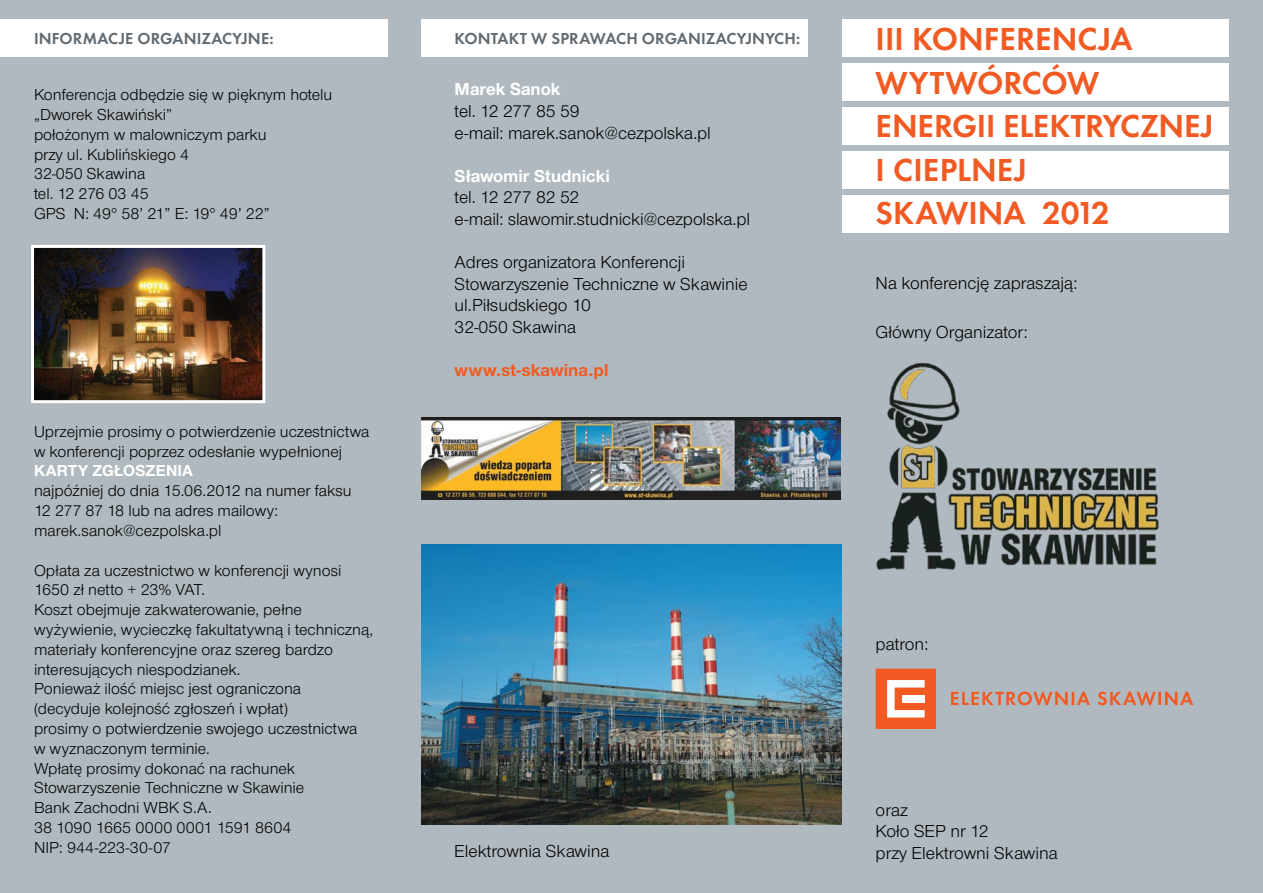
<style>
.page{position:relative;width:1263px;height:893px;background:#b0b9bf}
.page>*{position:absolute;margin:0;border:0;box-sizing:border-box;transform-origin:0 0}
.t1{font:600 33px/43.5px "Futura CEZOT";color:#f15a22}
.t2{font:18px/21.6px "Nimbus CEZOT";color:#000}
.t3{font:700 18px "Nimbus CEZOT";color:#fff}
.t4{font:700 18px "Nimbus CEZOT";letter-spacing:.01em;color:#f15a22}
.t5{font:16.5px/19.8px "Nimbus CEZOT";color:#000}
.t6{font:600 16.5px "Futura CEZOT";letter-spacing:.01em;color:#616a71}
.t7{font:700 16.5px "Nimbus CEZOT";letter-spacing:.005em;color:#fff}
</style>
<div class="page">
<div style="left:842px;top:195px;width:387px;height:38px;background:#fff"></div>
<div style="left:842px;top:151px;width:387px;height:37px;background:#fff"></div>
<div style="left:842px;top:108px;width:387px;height:37px;background:#fff"></div>
<div style="left:842px;top:64px;width:387px;height:37px;background:#fff"></div>
<div style="left:842px;top:20px;width:387px;height:37px;background:#fff"></div>
<div style="left:421px;top:20px;width:387px;height:37px;background:#fff"></div>
<div style="left:0;top:20px;width:387px;height:37px;background:#fff"></div>
<img style="left:876px;top:363px;width:283px;height:207px">
<div style="left:876px;top:669px;width:60px;height:60px;background:#f15a22"></div>
<svg style="left:887px;top:680px;width:37px;height:37px"></svg>
<div style="left:902px;top:695px;width:22px;height:7px;background:#fff"></div>
<svg style="left:951px;top:691px;width:242px;height:14px"></svg>
<img style="left:31px;top:245px;width:235px;height:159px">
<img style="left:422px;top:544px;width:419px;height:280px">
<img style="left:422px;top:417px;width:419px;height:82px">
<p class="t6" style="left:34px;top:28px;width:241px">INFORMACJE ORGANIZACYJNE:</p>
<p class="t5" style="left:34px;top:85px;width:300px">Konferencja odbędzie się w pięknym hotelu „Dworek Skawiński”<br>położonym w malowniczym parku<br>przy ul. Kublińskiego 4<br>32-050 Skawina<br>tel. 12 276 03 45<br>GPS N: 49° 58’ 21” E: 19° 49’ 22”</p>
<p class="t5" style="left:34px;top:422px;width:337px">Uprzejmie prosimy o potwierdzenie uczestnictwa w konferencji poprzez odesłanie wypełnionej</p>
<p class="t7" style="left:34px;top:461px;width:161px">KARTY ZGŁOSZENIA</p>
<p class="t5" style="left:34px;top:481px;width:319px">najpóźniej do dnia 15.06.2012 na numer faksu<br>12 277 87 18 lub na adres mailowy: marek.sanok@cezpolska.pl</p>
<p class="t5" style="left:34px;top:560px;width:341px">Opłata za uczestnictwo w konferencji wynosi 1650 zł netto + 23% VAT.<br>Koszt obejmuje zakwaterowanie, pełne wyżywienie, wycieczkę fakultatywną i techniczną, materiały konferencyjne oraz szereg bardzo interesujących niespodzianek.<br>Ponieważ ilość miejsc jest ograniczona<br>(decyduje kolejność zgłoszeń i wpłat)<br>prosimy o potwierdzenie swojego uczestnictwa<br>w wyznaczonym terminie.<br>Wpłatę prosimy dokonać na rachunek Stowarzyszenie Techniczne w Skawinie<br>Bank Zachodni WBK S.A.<br>38 1090 1665 0000 0001 1591 8604<br>NIP: 944-223-30-07</p>
<p class="t6" style="left:455px;top:28px;width:347px">KONTAKT W SPRAWACH ORGANIZACYJNYCH:</p>
<p class="t3" style="left:455px;top:79px;width:107px">Marek Sanok</p>
<p class="t2" style="left:455px;top:100px;width:258px">tel. 12 277 85 59<br>e-mail: marek.sanok@cezpolska.pl</p>
<p class="t3" style="left:455px;top:165px;width:157px">Sławomir Studnicki</p>
<p class="t2" style="left:455px;top:187px;width:297px">tel. 12 277 82 52<br>e-mail: slawomir.studnicki@cezpolska.pl</p>
<p class="t2" style="left:455px;top:252px;width:295px">Adres organizatora Konferencji<br>Stowarzyszenie Techniczne w Skawinie ul.Piłsudskiego 10<br>32-050 Skawina</p>
<p class="t4" style="left:455px;top:360px;width:155px">www.st-skawina.pl</p>
<h1 class="t1" style="left:875px;top:17px;width:340px">III KONFERENCJA<br>WYTWÓRCÓW<br>ENERGII ELEKTRYCZNEJ<br>I CIEPLNEJ<br>SKAWI NA 2012</h1>
<p class="t2" style="left:876px;top:272px;width:203px">Na konferencję zapraszają:</p>
<p class="t2" style="left:876px;top:321px;width:154px">Główny Organizator:</p>
<p class="t2" style="left:454px;top:840px;width:157px">Elektrownia Skawina</p>
<p class="t2" style="left:876px;top:634px;width:54px">patron:</p>
<p class="t2" style="left:876px;top:799px;width:184px">oraz<br>Koło SEP nr 12<br>przy Elektrowni Skawina</p>
</div>
